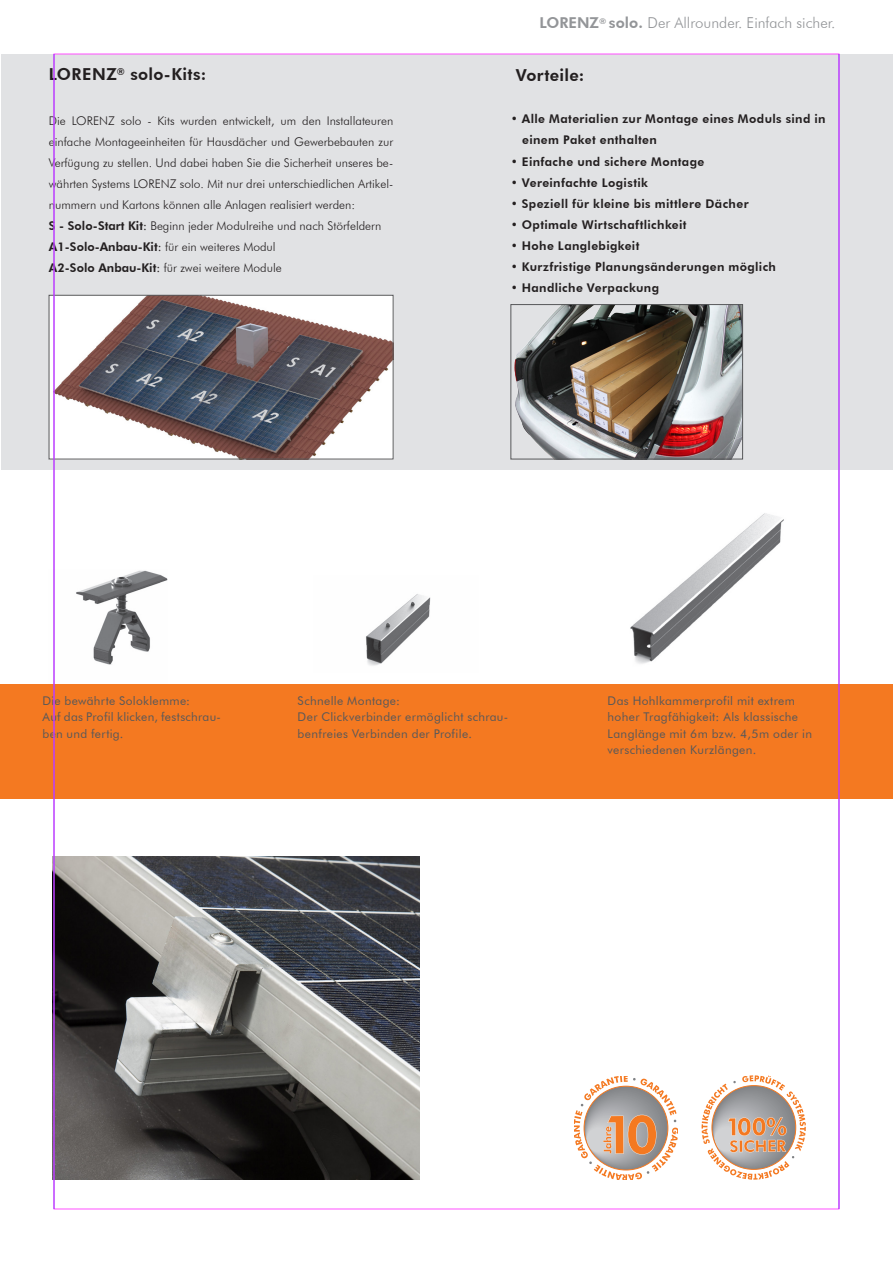
<style>
.page{position:relative;width:893px;height:1263px;background:#fff}
.page>*{position:absolute;margin:0;border:0;box-sizing:border-box;transform-origin:0 0}
.titel1{font:800 16.5px "Futura BT";letter-spacing:.015em;color:#231f20}
.t1{font:300 15px "Futura BT";color:#939598}
.t2{font:300 12px/21px "Futura BT";color:#231f20;text-align:justify}
.titel1-2{font:12px/16.5px "Futura BT";letter-spacing:.03em;color:#57585a}
.titel1-3{font:800 12px/21px "Futura BT";letter-spacing:.03em;color:#231f20}
.s1{font-weight:800}
.s2{font-weight:400}
</style>
<div class="page">
<div style="left:0;top:684px;width:893px;height:115px;background:#f47921"></div>
<img style="left:52px;top:856px;width:368px;height:324px">
<div style="left:1px;top:54px;width:892px;height:416px;background:#e1e2e4"></div>
<svg style="left:574px;top:1076px;width:104px;height:104px"></svg>
<svg style="left:702px;top:1075px;width:104px;height:105px"></svg>
<img style="left:53px;top:570px;width:115px;height:114px">
<img style="left:630px;top:513px;width:154px;height:151px">
<img style="left:366px;top:594px;width:65px;height:72px">
<img style="left:514px;top:306px;width:227px;height:151px">
<div style="left:511px;top:304px;width:232px;height:155px;border:1px solid #57585a"></div>
<img style="left:51px;top:297px;width:340px;height:160px">
<div style="left:49px;top:295px;width:344px;height:164px;border:1px solid #57585a"></div>
<div style="left:54px;top:438px;width:109px;height:17px;background:#fff"></div>
<hr style="left:54px;top:54px;width:1px;height:1155px;background:#93f">
<hr style="left:839px;top:54px;width:1px;height:1155px;background:#93f">
<p class="titel1" style="left:49px;top:64px;width:159px">LORENZ<sup>®</sup> solo-Kits:</p>
<p class="t2" style="left:49px;top:110px;width:346px">Die LORENZ solo - Kits wurden entwickelt, um den Installateuren einfache Montageeinheiten für Hausdächer und Gewerbebauten zur Verfügung zu stellen. Und dabei haben Sie die Sicherheit unseres be&shy;währten Systems LORENZ solo. Mit nur drei unterschiedlichen Artikel&shy;nummern und Kartons können alle Anlagen realisiert werden:</p>
<p class="t2" style="left:49px;top:215px;width:334px"><span class="s1">S - Solo-Start Kit</span><span class="s2">:</span> Beginn jeder Modulreihe und nach Störfeldern</p>
<p class="t2" style="left:49px;top:236px;width:228px"><span class="s1">A1-Solo-Anbau-Kit</span><span class="s2">:</span> für ein weiteres Modul</p>
<p class="t2" style="left:49px;top:257px;width:234px"><span class="s1">A2-Solo Anbau-Kit</span><span class="s2">:</span> für zwei weitere Module</p>
<p class="t1" style="left:540px;top:14px;width:297px"><span class="s1">LORENZ</span><sup>®</sup> <span class="s1">solo.</span> Der Allrounder. Einfach sicher.</p>
<p class="titel1" style="left:516px;top:66px;width:70px">Vorteile:</p>
<p class="titel1-3" style="left:522px;top:109px;width:305px;text-indent:-12px">• Alle Materialien zur Montage eines Moduls sind in einem Paket enthalten</p>
<p class="titel1-3" style="left:511px;top:151px;width:195px">• Einfache und sichere Montage</p>
<p class="titel1-3" style="left:511px;top:172px;width:139px">• Vereinfachte Logistik</p>
<p class="titel1-3" style="left:511px;top:193px;width:239px">• Speziell für kleine bis mittlere Dächer</p>
<p class="titel1-3" style="left:511px;top:214px;width:177px">• Optimale Wirtschaftlichkeit</p>
<p class="titel1-3" style="left:511px;top:235px;width:130px">• Hohe Langlebigkeit</p>
<p class="titel1-3" style="left:511px;top:256px;width:267px">• Kurzfristige Planungsänderungen möglich</p>
<p class="titel1-3" style="left:511px;top:277px;width:150px">• Handliche Verpackung</p>
<p class="titel1-2" style="left:42px;top:692px;width:149px">Die bewährte Soloklemme:</p>
<p class="titel1-2" style="left:42px;top:709px;width:180px">Auf das Profil klicken, festschrau&shy;ben und fertig.</p>
<p class="titel1-2" style="left:298px;top:692px;width:104px">Schnelle Montage:</p>
<p class="titel1-2" style="left:298px;top:709px;width:212px">Der Clickverbinder ermöglicht schrau&shy;benfreies Verbinden der Profile.</p>
<p class="titel1-2" style="left:608px;top:692px;width:206px">Das Hohlkammerprofil mit extrem hoher Tragfähigkeit: Als klassische Langlänge mit 6m bzw. 4,5m oder in verschiedenen Kurzlängen.</p>
</div>
